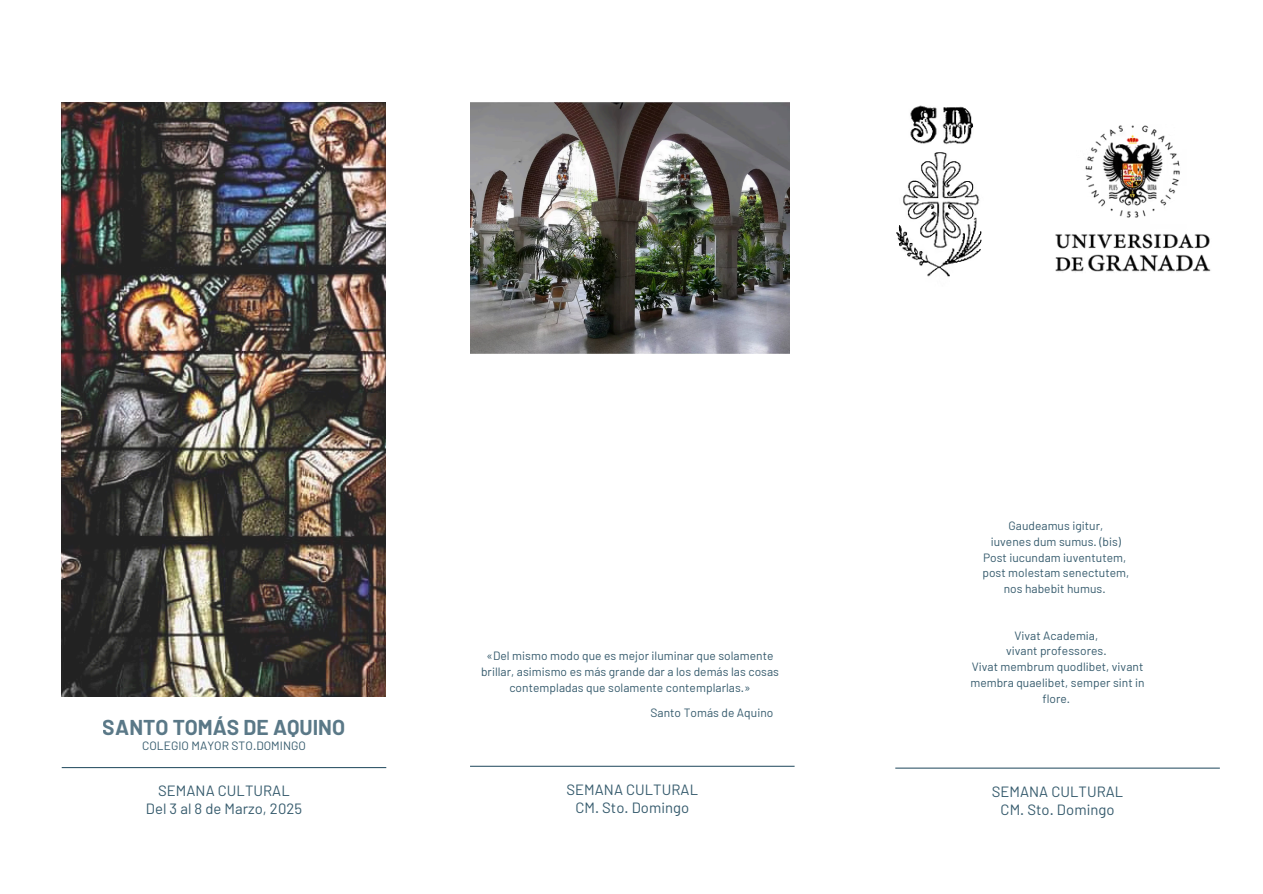
<style>
.page{position:relative;width:1263px;height:894px;background:#fff}
.page>*{position:absolute;margin:0;border:0;box-sizing:border-box;transform-origin:0 0}
.t1{font:700 21px "Barlow";color:#365b6d}
.t2{font:14.85px "Barlow";letter-spacing:.005em;color:#365b6d}
.t3{font:12px/15.8px "Barlow";letter-spacing:.005em;color:#365b6d;text-align:center}
</style>
<div class="page">
<hr style="left:62px;top:766px;width:324px;height:1px;background:#365b6d">
<img style="left:1055px;top:125px;width:156px;height:147px">
<img style="left:896px;top:105px;width:86px;height:172px">
<img style="left:62px;top:103px;width:324px;height:593px">
<img style="left:470px;top:103px;width:320px;height:251px">
<hr style="left:895px;top:767px;width:325px;height:1px;background:#365b6d">
<hr style="left:470px;top:765px;width:325px;height:1px;background:#365b6d">
<h1 class="t1" style="left:103px;top:714px;width:244px">SANTO TOMÁS DE AQUINO</h1>
<p class="t3" style="left:142px;top:737px;width:165px">COLEGIO MAYOR STO.DOMINGO</p>
<h1 class="t2" style="left:158px;top:781px;width:133px">SEMANA CULTURAL</h1>
<h4 class="t2" style="left:146px;top:799px;width:158px">Del 3 al 8 de Marzo, 2025</h4>
<p class="t3" style="left:481px;top:647px;width:299px">«Del mismo modo que es mejor iluminar que solamente brillar, asimismo es más grande dar a los demás las cosas contempladas que solamente contemplarlas.»</p>
<p class="t3" style="left:650px;top:704px;width:124px">Santo Tomás de Aquino</p>
<p class="t2" style="left:566px;top:780px;width:133px">SEMANA CULTURAL</p>
<p class="t2" style="left:575px;top:797px;width:115px">CM. Sto. Domingo</p>
<p class="t3" style="left:1008px;top:517px;width:96px">Gaudeamus igitur,</p>
<h2 class="t3" style="left:991px;top:533px;width:132px">iuvenes dum sumus. (bis)</h2>
<h3 class="t3" style="left:983px;top:548px;width:145px">Post iucundam iuventutem,</h3>
<p class="t3" style="left:982px;top:564px;width:148px">post molestam senectutem,</p>
<p class="t3" style="left:1004px;top:580px;width:103px">nos habebit humus.</p>
<p class="t3" style="left:1014px;top:626px;width:85px">Vivat Academia,</p>
<p class="t3" style="left:1006px;top:642px;width:102px">vivant professores.</p>
<h2 class="t3" style="left:970px;top:658px;width:176px">Vivat membrum quodlibet, vivant membra quaelibet, semper sint in flore.</h2>
<h3 class="t2" style="left:992px;top:782px;width:133px">SEMANA CULTURAL</h3>
<p class="t2" style="left:1001px;top:799px;width:115px">CM. Sto. Domingo</p>
</div>
